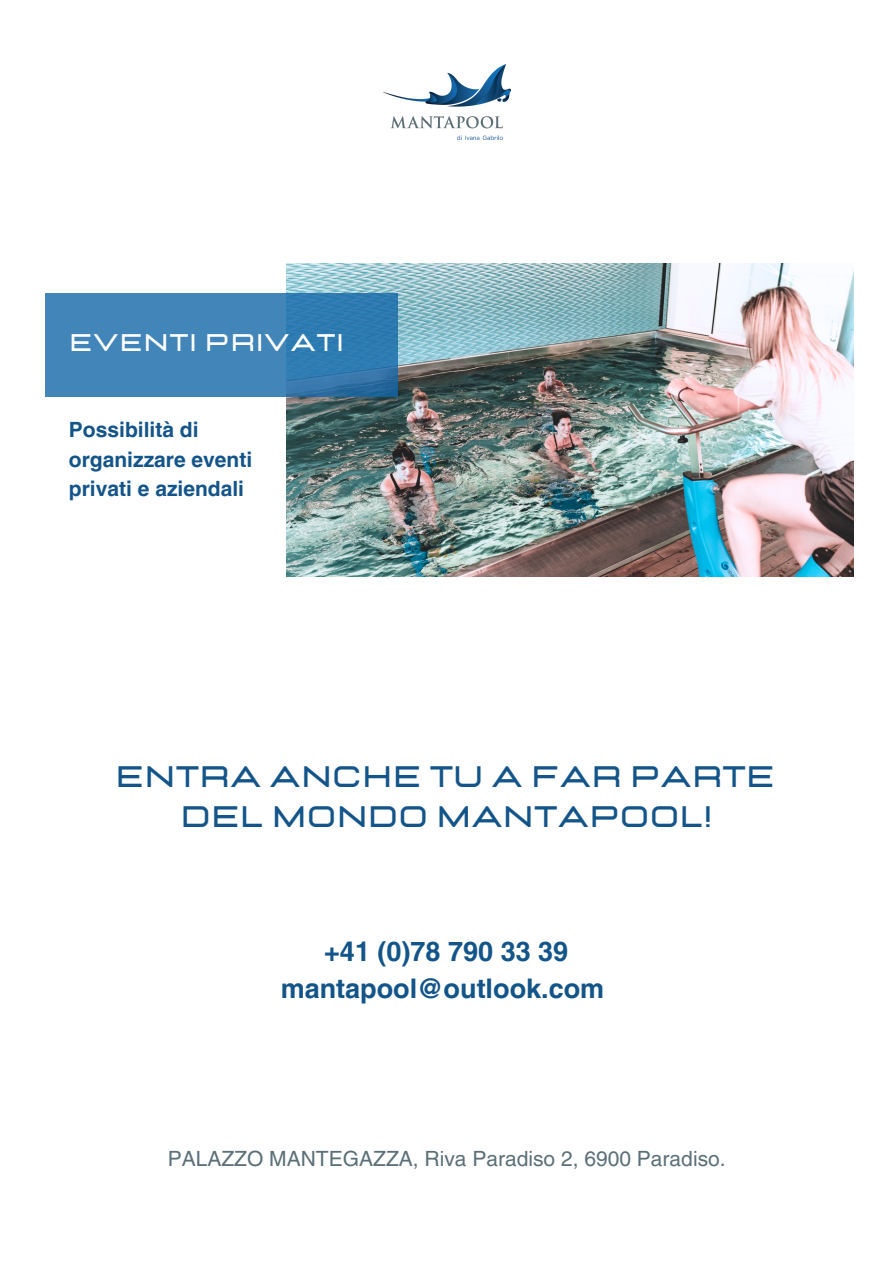
<style>
.page{position:relative;width:893px;height:1264px;background:#fff}
.page>*{position:absolute;margin:0;border:0;box-sizing:border-box;transform-origin:0 0}
.t1{font:700 29.55px "Lastica";letter-spacing:.03em;color:#135489}
.t2{font:700 27px "Helvetica LT Pro";color:#135489}
.t3{font:700 24px "Lastica";letter-spacing:.05em;color:#fff}
.t4{font:700 21px/29.2px "Helvetica LT Pro";color:#135489}
.t5{font:21px "Helvetica LT Pro";color:#5b6f78}
</style>
<div class="page">
<img style="left:286px;top:264px;width:567px;height:312px">
<svg style="left:45px;top:293px;width:353px;height:104px;background:#3b80b5"></svg>
<img style="left:383px;top:65px;width:127px;height:74px">
<p class="t3" style="left:70px;top:331px;width:276px">EVENTI PRIVATI</p>
<p class="t4" style="left:69px;top:417px;width:185px">Possibilità di organizzare eventi privati e aziendali</p>
<p class="t1" style="left:116px;top:762px;width:660px">ENTRA ANCHE TU A FAR PARTE</p>
<p class="t1" style="left:181px;top:802px;width:533px">DEL MONDO MANTAPOOL!</p>
<p class="t2" style="left:324px;top:941px;width:245px">+41 (0)78 790 33 39</p>
<p class="t2" style="left:281px;top:978px;width:325px">mantapool@outlook.com</p>
<p class="t5" style="left:168px;top:1150px;width:559px">PALAZZO MANTEGAZZA, Riva Paradiso 2, 6900 Paradiso.</p>
</div>
